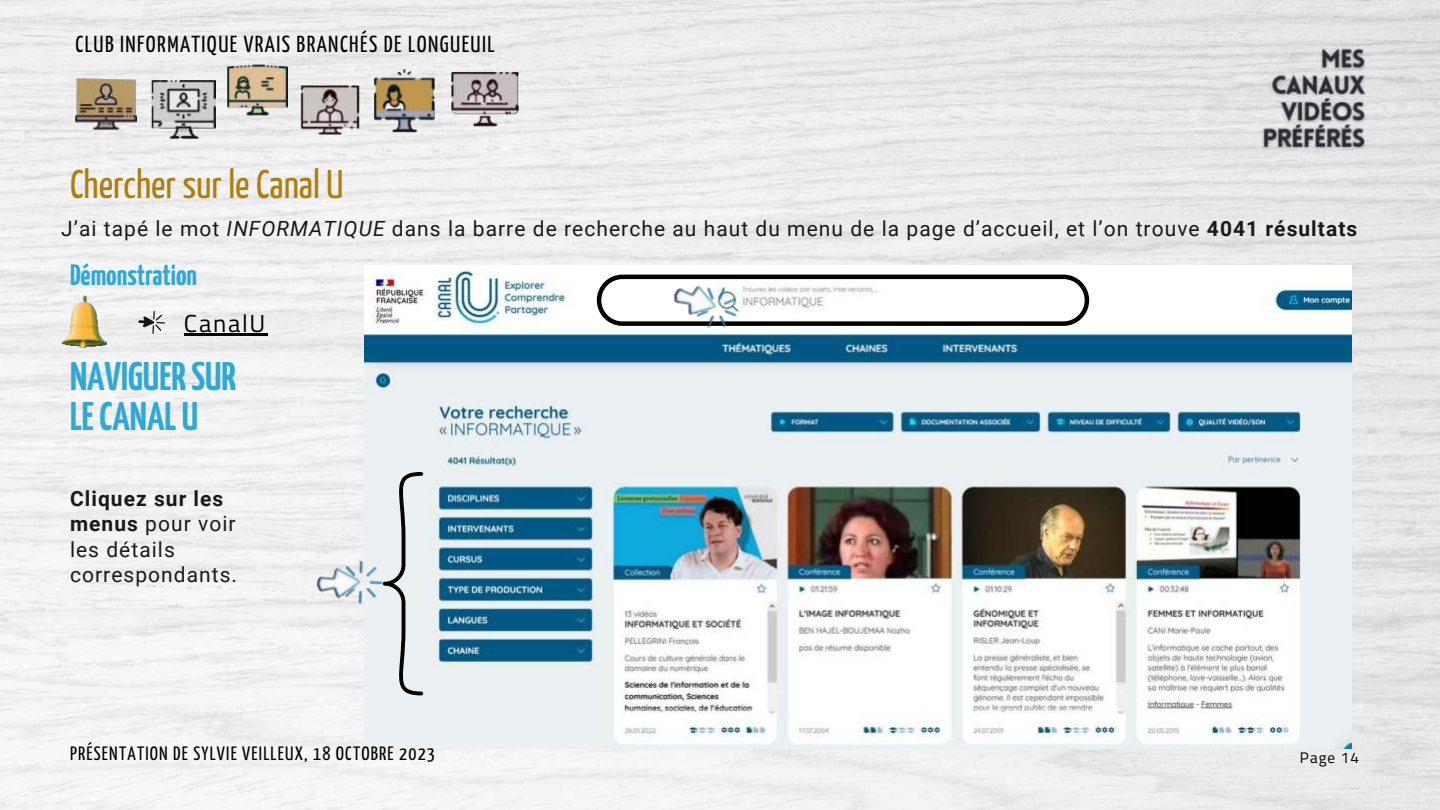
<style>
.page{position:relative;width:1440px;height:810px;background:#fff}
.page>*{position:absolute;margin:0;border:0;box-sizing:border-box;transform-origin:0 0}
.t1{font:700 39.8px/39.8px "Yanone Kaffeesatz";color:#30a8d6}
.t2{font:39.8px "Yanone Kaffeesatz";color:#ad7e0e}
.t3{font:700 29.3px "Yanone Kaffeesatz";color:#30a8d6}
.t4{font:24.6px "Titillium Web";letter-spacing:.07em;color:#000}
.t5{font:23.1px "Yanone Kaffeesatz";letter-spacing:.06em;color:#000}
.t6{font:21px/25.5px "Roboto";letter-spacing:.05em;color:#191919}
.t7{font:19.2px "Yanone Kaffeesatz";letter-spacing:.06em;color:#000}
.t8{font:15.3px "Titillium Web";letter-spacing:.07em;color:#000}
.s1{font-style:italic}
.s2{font-weight:700}
</style>
<div class="page">
<img style="left:0;top:0;width:1440px;height:810px">
<hr style="left:184px;top:333px;width:83px;height:2px;background:#000">
<svg style="left:138px;top:311px;width:27px;height:23px"></svg>
<img style="left:61px;top:296px;width:45px;height:51px">
<img style="left:364px;top:265px;width:987px;height:483px">
<svg style="left:383px;top:472px;width:40px;height:223px;background:#ced2d5"></svg>
<img style="left:280px;top:528px;width:111px;height:111px">
<svg style="left:597px;top:275px;width:492px;height:51px"></svg>
<img style="left:640px;top:250px;width:104px;height:100px">
<img style="left:152px;top:78px;width:63px;height:62px">
<img style="left:450px;top:65px;width:69px;height:68px">
<img style="left:228px;top:62px;width:59px;height:57px">
<img style="left:372px;top:68px;width:63px;height:65px">
<img style="left:76px;top:75px;width:60px;height:58px">
<img style="left:300px;top:80px;width:59px;height:59px">
<img style="left:1259px;top:44px;width:112px;height:109px">
<p class="t5" style="left:76px;top:28px;width:421px">CLUB INFORMATIQUE VRAIS BRANCHÉS DE LONGUEUIL</p>
<h1 class="t2" style="left:70px;top:156px;width:275px">Chercher sur le Canal U</h1>
<p class="t6" style="left:61px;top:215px;width:1298px">J’ai tapé le mot <span class="s1">INFORMATIQUE</span> dans la barre de recherche au haut du menu de la page d’accueil, et l’on trouve <span class="s2">4041 résultats</span></p>
<h2 class="t3" style="left:70px;top:254px;width:129px">Démonstration</h2>
<p class="t4" style="left:184px;top:305px;width:83px">CanalU</p>
<h1 class="t1" style="left:70px;top:355px;width:168px">NAVIGUER SUR<br>LE CANAL U</h1>
<p class="t6" style="left:70px;top:485px;width:169px"><span class="s2">Cliquez sur les menus</span> pour voir les détails correspondants.</p>
<p class="t7" style="left:70px;top:740px;width:366px">PRÉSENTATION DE SYLVIE VEILLEUX, 18 OCTOBRE 2023</p>
<p class="t8" style="left:1300px;top:747px;width:61px">Page 14</p>
</div>
